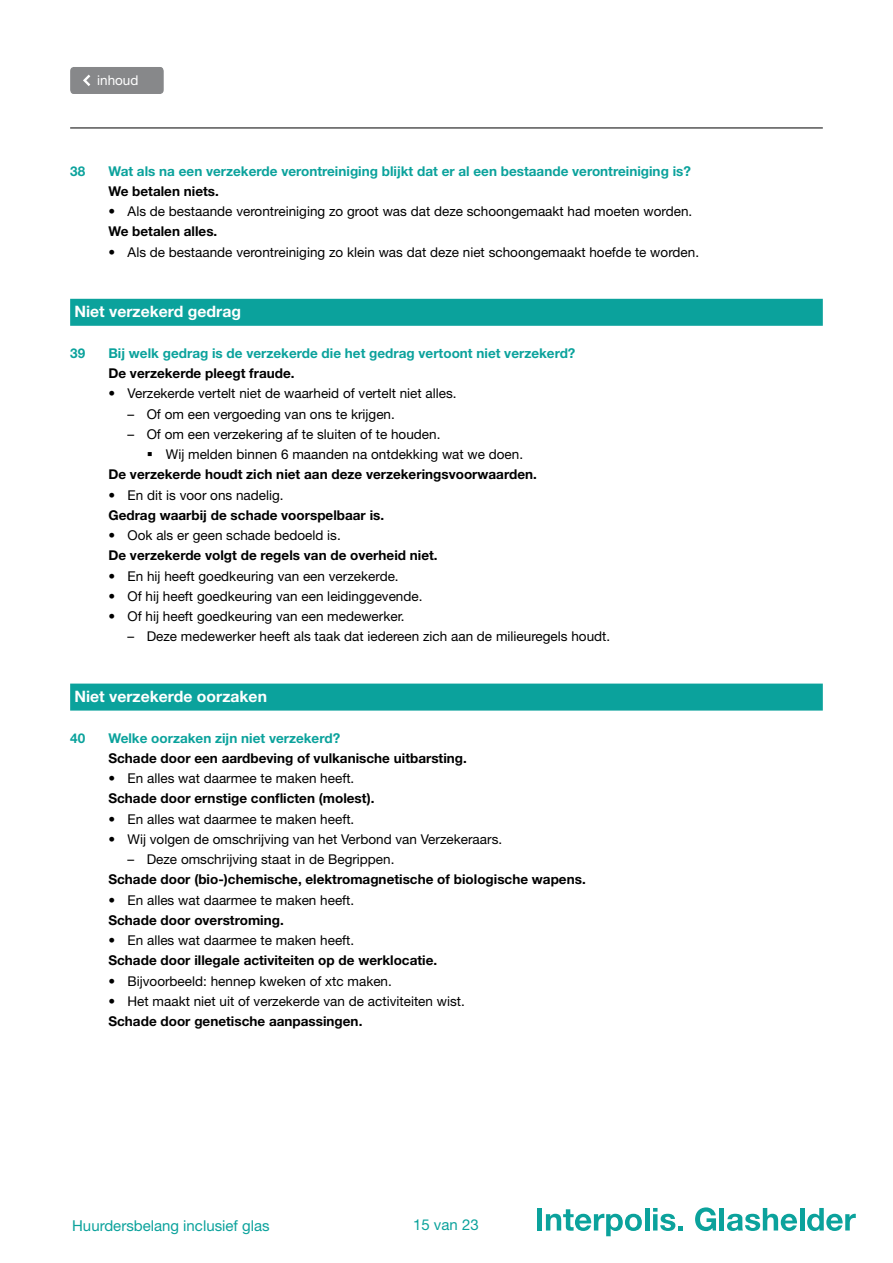
<style>
.page{position:relative;width:893px;height:1263px;background:#fff}
.page>*{position:absolute;margin:0;border:0;box-sizing:border-box;transform-origin:0 0}
.t1{font:700 15.75px "Helvetica Neue LT Std";color:#fff}
.t2{font:15px "Helvetica Neue LT Std";color:#0ba29c}
.t3{font:13.5px/20.2px "Helvetica Neue LT Std";color:#000}
.t4{font:700 13.5px "Helvetica Neue LT Std";color:#000}
.t5{font:700 13.5px "Helvetica Neue LT Std";color:#0ba29c}
.t6{font:13.5px "Helvetica Neue LT Std";color:#fff}
</style>
<div class="page">
<hr style="left:70px;top:128px;width:753px;height:1px;background:#000">
<div style="left:537px;top:1208px;width:5px;height:22px;background:#0ba29c"></div>
<svg style="left:546px;top:1209px;width:96px;height:27px"></svg>
<hr style="left:645px;top:1208px;width:4px;height:22px;background:#0ba29c">
<svg style="left:653px;top:1208px;width:30px;height:23px"></svg>
<svg style="left:695px;top:1207px;width:21px;height:24px"></svg>
<hr style="left:720px;top:1208px;width:4px;height:22px;background:#0ba29c">
<svg style="left:727px;top:1208px;width:70px;height:23px"></svg>
<hr style="left:800px;top:1208px;width:4px;height:22px;background:#0ba29c">
<svg style="left:807px;top:1208px;width:49px;height:23px"></svg>
<div style="left:70px;top:67px;width:94px;height:27px;background:#87888a"></div>
<div style="left:70px;top:299px;width:753px;height:27px;background:#0ba29c"></div>
<div style="left:70px;top:684px;width:753px;height:27px;background:#0ba29c"></div>
<p class="t6" style="left:97px;top:72px;width:43px">inhoud</p>
<p class="t5" style="left:70px;top:162px;width:17px">38</p>
<p class="t5" style="left:108px;top:162px;width:584px">Wat als na een verzekerde verontreiniging blijkt dat er al een bestaande verontreiniging is?</p>
<p class="t4" style="left:108px;top:183px;width:112px">We betalen niets.</p>
<p class="t3" style="left:108px;top:201px;width:585px">• Als de bestaande verontreiniging zo groot was dat deze schoongemaakt had moeten worden.</p>
<p class="t4" style="left:108px;top:223px;width:110px">We betalen alles.</p>
<p class="t3" style="left:108px;top:241px;width:592px">• Als de bestaande verontreiniging zo klein was dat deze niet schoongemaakt hoefde te worden.</p>
<p class="t1" style="left:74px;top:302px;width:168px">Niet verzekerd gedrag</p>
<p class="t5" style="left:70px;top:345px;width:17px">39</p>
<p class="t5" style="left:108px;top:345px;width:468px">Bij welk gedrag is de verzekerde die het gedrag vertoont niet verzekerd?</p>
<p class="t4" style="left:108px;top:365px;width:188px">De verzekerde pleegt fraude.</p>
<p class="t3" style="left:108px;top:383px;width:350px">• Verzekerde vertelt niet de waarheid of vertelt niet alles.</p>
<p class="t3" style="left:128px;top:403px;width:269px">– Of om een vergoeding van ons te krijgen.</p>
<p class="t3" style="left:166px;top:424px;width:359px;text-indent:-38px">– Of om een verzekering af te sluiten of te houden.<br>Wij melden binnen 6 maanden na ontdekking wat we doen.</p>
<p class="t4" style="left:108px;top:466px;width:430px">De verzekerde houdt zich niet aan deze verzekeringsvoorwaarden.</p>
<p class="t3" style="left:108px;top:484px;width:177px">• En dit is voor ons nadelig.</p>
<p class="t4" style="left:108px;top:507px;width:277px">Gedrag waarbij de schade voorspelbaar is.</p>
<p class="t3" style="left:108px;top:525px;width:234px">• Ook als er geen schade bedoeld is.</p>
<p class="t4" style="left:108px;top:547px;width:331px">De verzekerde volgt de regels van de overheid niet.</p>
<p class="t3" style="left:108px;top:565px;width:292px">• En hij heeft goedkeuring van een verzekerde.</p>
<p class="t3" style="left:108px;top:586px;width:316px">• Of hij heeft goedkeuring van een leidinggevende.</p>
<p class="t3" style="left:108px;top:606px;width:298px">• Of hij heeft goedkeuring van een medewerker.</p>
<p class="t3" style="left:128px;top:626px;width:484px">– Deze medewerker heeft als taak dat iedereen zich aan de milieuregels houdt.</p>
<p class="t1" style="left:74px;top:687px;width:194px">Niet verzekerde oorzaken</p>
<p class="t5" style="left:70px;top:729px;width:17px">40</p>
<p class="t5" style="left:108px;top:729px;width:233px">Welke oorzaken zijn niet verzekerd?</p>
<p class="t4" style="left:108px;top:750px;width:360px">Schade door een aardbeving of vulkanische uitbarsting.</p>
<p class="t3" style="left:108px;top:768px;width:247px">• En alles wat daarmee te maken heeft.</p>
<p class="t4" style="left:108px;top:790px;width:267px">Schade door ernstige conflicten (molest).</p>
<p class="t3" style="left:108px;top:808px;width:247px">• En alles wat daarmee te maken heeft.</p>
<p class="t3" style="left:108px;top:829px;width:395px">• Wij volgen de omschrijving van het Verbond van Verzekeraars.</p>
<p class="t3" style="left:128px;top:849px;width:268px">– Deze omschrijving staat in de Begrippen.</p>
<p class="t4" style="left:108px;top:871px;width:479px">Schade door (bio-)chemische, elektromagnetische of biologische wapens.</p>
<p class="t3" style="left:108px;top:889px;width:247px">• En alles wat daarmee te maken heeft.</p>
<p class="t4" style="left:108px;top:912px;width:177px">Schade door overstroming.</p>
<p class="t3" style="left:108px;top:930px;width:247px">• En alles wat daarmee te maken heeft.</p>
<p class="t4" style="left:108px;top:952px;width:330px">Schade door illegale activiteiten op de werklocatie.</p>
<p class="t3" style="left:108px;top:970px;width:285px">• Bijvoorbeeld: hennep kweken of xtc maken.</p>
<p class="t3" style="left:108px;top:991px;width:358px">• Het maakt niet uit of verzekerde van de activiteiten wist.</p>
<p class="t4" style="left:108px;top:1013px;width:255px">Schade door genetische aanpassingen.</p>
<p class="t2" style="left:72px;top:1216px;width:199px">Huurdersbelang inclusief glas</p>
<p class="t2" style="left:413px;top:1216px;width:67px">15 van 23</p>
</div>
